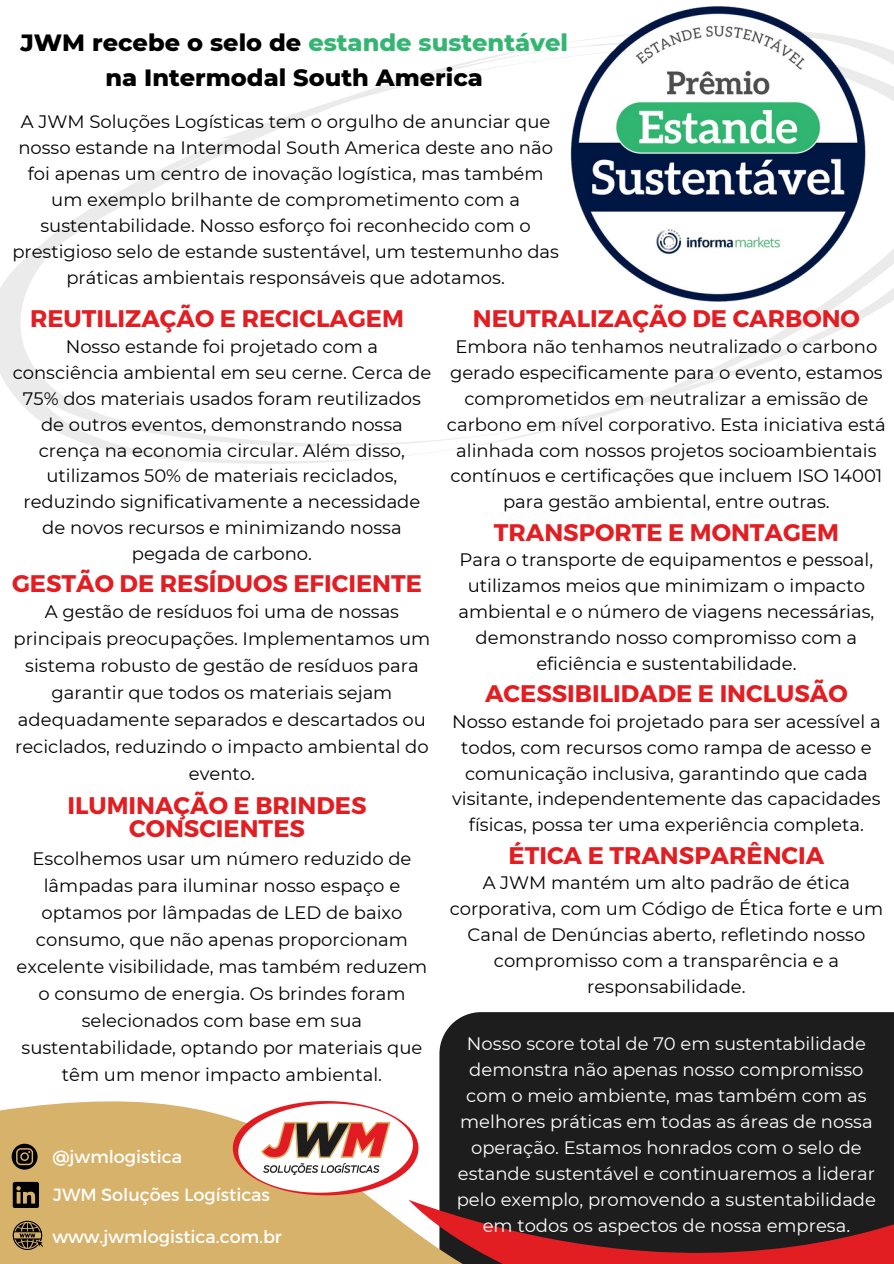
<style>
.page{position:relative;width:894px;height:1264px;background:#fff}
.page>*{position:absolute;margin:0;border:0;box-sizing:border-box;transform-origin:0 0}
.t1{font:700 24px/23.7px "Montserrat";color:#e21e23;text-align:center}
.t2{font:800 24px/34.8px "Montserrat";color:#000;text-align:center}
.t3{font:18px/25.8px "Montserrat";color:#000;text-align:center}
.t4{font:18px/25.8px "Montserrat";color:#fff;text-align:center}
.t5{font:17.7px "Montserrat";color:#fff}
.s1{color:#34b672}
</style>
<div class="page">
<div style="left:439px;top:1012px;width:454px;height:251px;background:#1d1d1e"></div>
<svg style="left:548px;top:1224px;width:345px;height:39px"></svg>
<svg style="left:0;top:1058px;width:548px;height:205px;fill:#d7b26b"></svg>
<img style="left:221px;top:1094px;width:211px;height:107px">
<svg style="left:0;top:42px;width:893px;height:422px"></svg>
<img style="left:568px;top:6px;width:300px;height:298px">
<svg style="left:12px;top:1143px;width:26px;height:26px"></svg>
<svg style="left:13px;top:1181px;width:26px;height:26px"></svg>
<svg style="left:13px;top:1220px;width:30px;height:29px"></svg>
<p class="t2" style="left:20px;top:25px;width:549px">JWM recebe o selo de <span class="s1">estande sustentável </span>na Intermodal South America</p>
<h2 class="t3" style="left:12px;top:109px;width:548px">A JWM Soluções Logísticas tem o orgulho de anunciar que nosso estande na Intermodal South America deste ano não foi apenas um centro de inovação logística, mas também um exemplo brilhante de comprometimento com a sustentabilidade. Nosso esforço foi reconhecido com o prestigioso selo de estande sustentável, um testemunho das práticas ambientais responsáveis que adotamos.</h2>
<h1 class="t1" style="left:30px;top:306px;width:375px">REUTILIZAÇÃO E RECICLAGEM</h1>
<p class="t3" style="left:13px;top:333px;width:420px">Nosso estande foi projetado com a consciência ambiental em seu cerne. Cerca de 75% dos materiais usados foram reutilizados de outros eventos, demonstrando nossa crença na economia circular. Além disso, utilizamos 50% de materiais reciclados, reduzindo significativamente a necessidade de novos recursos e minimizando nossa pegada de carbono.</p>
<h1 class="t1" style="left:12px;top:571px;width:411px">GESTÃO DE RESÍDUOS EFICIENTE</h1>
<p class="t3" style="left:14px;top:598px;width:418px;line-height:27px">A gestão de resíduos foi uma de nossas principais preocupações. Implementamos um sistema robusto de gestão de resíduos para garantir que todos os materiais sejam adequadamente separados e descartados ou reciclados, reduzindo o impacto ambiental do evento.</p>
<h1 class="t1" style="left:67px;top:792px;width:300px">ILUMINAÇÃO E BRINDES<br>CONSCIENTES</h1>
<p class="t3" style="left:17px;top:845px;width:412px;line-height:27px">Escolhemos usar um número reduzido de lâmpadas para iluminar nosso espaço e optamos por lâmpadas de LED de baixo consumo, que não apenas proporcionam excelente visibilidade, mas também reduzem o consumo de energia. Os brindes foram selecionados com base em sua sustentabilidade, optando por materiais que têm um menor impacto ambiental.</p>
<p class="t5" style="left:52px;top:1145px;width:131px">@jwmlogistica</p>
<p class="t5" style="left:53px;top:1183px;width:218px">JWM Soluções Logísticas</p>
<p class="t5" style="left:52px;top:1224px;width:231px">www.jwmlogistica.com.br</p>
<h1 class="t1" style="left:473px;top:306px;width:388px">NEUTRALIZAÇÃO DE CARBONO</h1>
<p class="t3" style="left:447px;top:333px;width:440px">Embora não tenhamos neutralizado o carbono gerado especificamente para o evento, estamos comprometidos em neutralizar a emissão de carbono em nível corporativo. Esta iniciativa está alinhada com nossos projetos socioambientais contínuos e certificações que incluem ISO 14001 para gestão ambiental, entre outras.</p>
<h1 class="t1" style="left:493px;top:519px;width:346px">TRANSPORTE E MONTAGEM</h1>
<p class="t3" style="left:458px;top:547px;width:417px">Para o transporte de equipamentos e pessoal, utilizamos meios que minimizam o impacto ambiental e o número de viagens necessárias, demonstrando nosso compromisso com a eficiência e sustentabilidade.</p>
<h1 class="t1" style="left:485px;top:680px;width:364px">ACESSIBILIDADE E INCLUSÃO</h1>
<p class="t3" style="left:452px;top:708px;width:430px">Nosso estande foi projetado para ser acessível a todos, com recursos como rampa de acesso e comunicação inclusiva, garantindo que cada visitante, independentemente das capacidades físicas, possa ter uma experiência completa.</p>
<h1 class="t1" style="left:508px;top:842px;width:317px">ÉTICA E TRANSPARÊNCIA</h1>
<p class="t3" style="left:449px;top:869px;width:435px">A JWM mantém um alto padrão de ética corporativa, com um Código de Ética forte e um Canal de Denúncias aberto, refletindo nosso compromisso com a transparência e a responsabilidade.</p>
<p class="t4" style="left:456px;top:1031px;width:420px">Nosso score total de 70 em sustentabilidade demonstra não apenas nosso compromisso com o meio ambiente, mas também com as melhores práticas em todas as áreas de nossa operação. Estamos honrados com o selo de estande sustentável e continuaremos a liderar pelo exemplo, promovendo a sustentabilidade em todos os aspectos de nossa empresa.</p>
</div>
